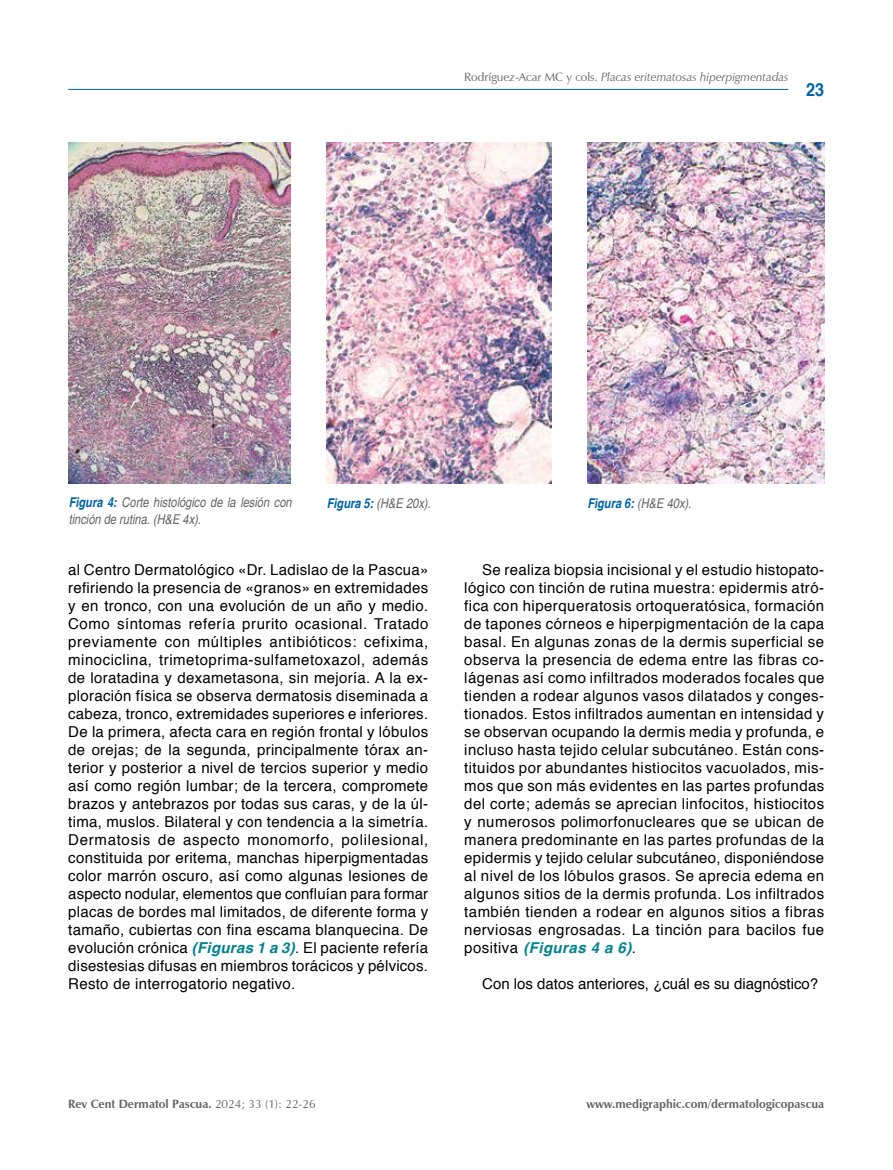
<style>
.page{position:relative;width:893px;height:1170px;background:#fff}
.page>*{position:absolute;margin:0;border:0;box-sizing:border-box;transform-origin:0 0}
.t1{font:700 18px "Helvetica";color:#0063a7;scale:.9 1}
.t2{font:15px/18px "Helvetica";letter-spacing:.02em;color:#000;text-align:justify}
.t3{font:15px "Helvetica";color:#000}
.t4{font:italic condensed 13.5px/16.2px "Helvetica";color:#636466}
.t5{font:700 12px "Zapf Humanist 601 BT";color:#636466}
.t6{font:italic 12px "Zapf Humanist 601 BT";color:#636466}
.s1{font-style:normal}
.s2{font-weight:700;color:#0063a7}
.s3{font-weight:700;font-style:italic;color:#008290}
.s4{font-weight:400}
</style>
<div class="page">
<hr style="left:68px;top:89px;width:720px;height:1px;background:#0063a7">
<img style="left:68px;top:143px;width:222px;height:340px">
<img style="left:587px;top:143px;width:237px;height:340px">
<img style="left:326px;top:143px;width:225px;height:340px">
<p class="t6" style="left:464px;top:70px;width:326px"><span class="s1">Rodríguez-Acar MC y cols.</span> Placas eritematosas hiperpigmentadas</p>
<p class="t1" style="left:806px;top:75px;width:22px">23</p>
<p class="t4" style="left:69px;top:494px;width:225px"><span class="s2">Figura 4:</span> Corte histológico de la lesión con tinción de rutina. (H&amp;E 4x).</p>
<p class="t4" style="left:327px;top:495px;width:105px"><span class="s2">Figura 5:</span> (H&amp;E 20x).</p>
<p class="t4" style="left:587px;top:495px;width:105px"><span class="s2">Figura 6:</span> (H&amp;E 40x).</p>
<p class="t2" style="left:68px;top:561px;width:362px">al Centro Dermatológico «Dr. Ladislao de la Pascua» refiriendo la presencia de «granos» en extremidades y en tronco, con una evolución de un año y medio.<br>Como síntomas refería prurito ocasional. Tratado previamente con múltiples antibióticos: cefixima, minociclina, trimetoprima-sulfametoxazol, además de loratadina y dexametasona, sin mejoría. A la ex&shy;ploración física se observa dermatosis diseminada a cabeza, tronco, extremidades superiores e inferiores.<br>De la primera, afecta cara en región frontal y lóbulos de orejas; de la segunda, principalmente tórax an&shy;terior y posterior a nivel de tercios superior y medio así como región lumbar; de la tercera, compromete brazos y antebrazos por todas sus caras, y de la úl&shy;tima, muslos. Bilateral y con tendencia a la simetría.<br>Dermatosis de aspecto monomorfo, polilesional, constituida por eritema, manchas hiperpigmentadas color marrón oscuro, así como algunas lesiones de aspecto nodular, elementos que confluían para formar placas de bordes mal limitados, de diferente forma y tamaño, cubiertas con fina escama blanquecina. De evolución crónica <span class="s3">(Figuras 1 a 3)</span>. El paciente refería disestesias difusas en miembros torácicos y pélvicos.<br>Resto de interrogatorio negativo.</p>
<p class="t2" style="left:464px;top:561px;width:362px;text-indent:18px">Se realiza biopsia incisional y el estudio histopato&shy;lógico con tinción de rutina muestra: epidermis atró&shy;fica con hiperqueratosis ortoqueratósica, formación de tapones córneos e hiperpigmentación de la capa basal. En algunas zonas de la dermis superficial se observa la presencia de edema entre las fibras co&shy;lágenas así como infiltrados moderados focales que tienden a rodear algunos vasos dilatados y conges&shy;tionados. Estos infiltrados aumentan en intensidad y se observan ocupando la dermis media y profunda, e incluso hasta tejido celular subcutáneo. Están cons&shy;tituidos por abundantes histiocitos vacuolados, mis&shy;mos que son más evidentes en las partes profundas del corte; además se aprecian linfocitos, histiocitos y numerosos polimorfonucleares que se ubican de manera predominante en las partes profundas de la epidermis y tejido celular subcutáneo, disponiéndose al nivel de los lóbulos grasos. Se aprecia edema en algunos sitios de la dermis profunda. Los infiltrados también tienden a rodear en algunos sitios a fibras nerviosas engrosadas. La tinción para bacilos fue positiva <span class="s3">(Figuras 4 a 6)</span>.</p>
<p class="t3" style="left:482px;top:972px;width:337px">Con los datos anteriores, ¿cuál es su diagnóstico?</p>
<p class="t5" style="left:68px;top:1096px;width:249px">Rev Cent Dermatol Pascua. <span class="s4">2024; 33 (1): 22-26</span></p>
<p class="t5" style="left:586px;top:1096px;width:239px">www.medigraphic.com/dermatologicopascua</p>
</div>
